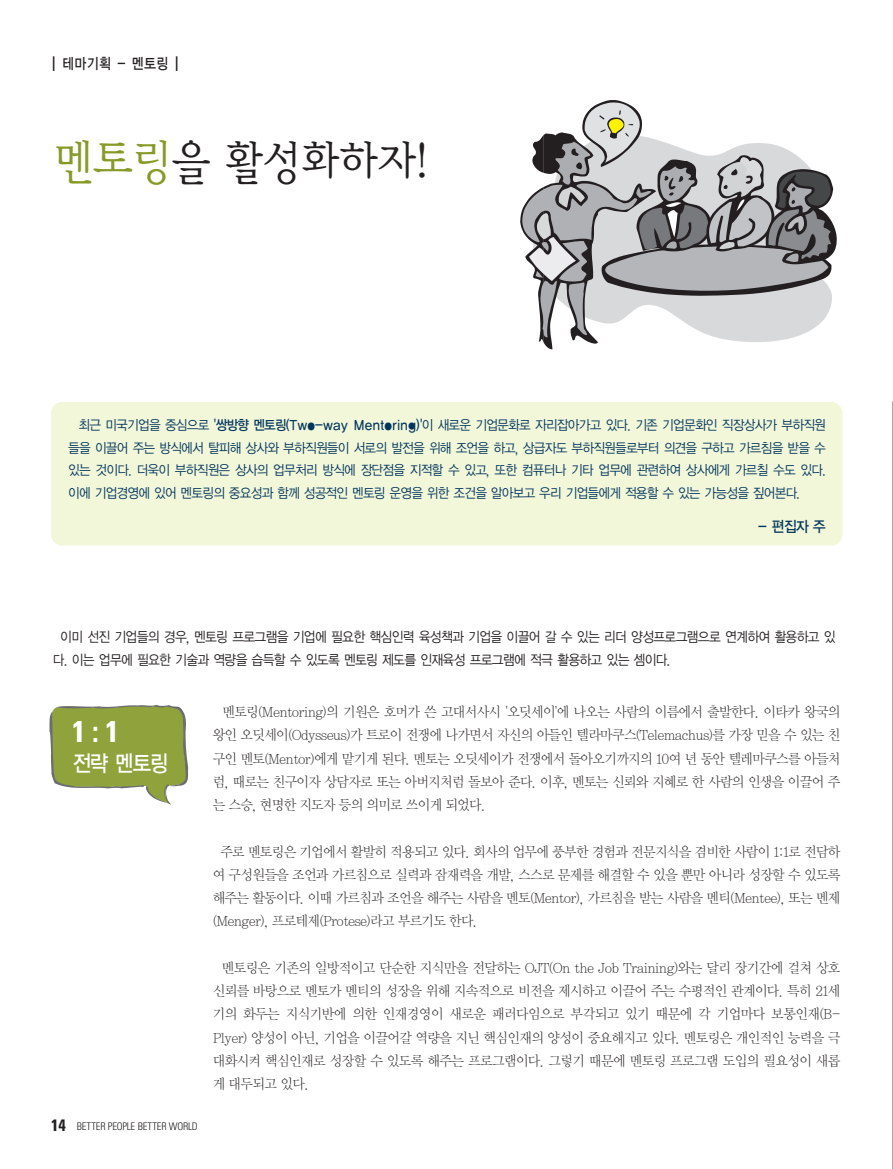
<style>
.page{position:relative;width:893px;height:1169px;background:#fff}
.page>*{position:absolute;margin:0;border:0;box-sizing:border-box;transform-origin:0 0}
.t1{font:45px "Y Mj O23";letter-spacing:-.105em;color:#231f20;scale:.95 1}
.t2{font:700 condensed 30px "Univers";color:#fff}
.t3{font:22.5px "YGO13";color:#fff;scale:.88 1}
.t4{font:15px "YGO13";letter-spacing:-.04em;color:#231f20;scale:.85 1}
.t5{font:15px "YGO13";color:#02355c;scale:.92 1}
.t6{font:13.95px/23.2px "Y Mj O11";letter-spacing:-.105em;color:#231f20;text-align:justify;scale:.95 1}
.t7{font:13.95px/22.5px "YGO12";letter-spacing:-.115em;color:#231f20;scale:.9 1}
.t8{font:13.5px/22.5px "YGO12";letter-spacing:-.12em;color:#02355c;text-align:justify;scale:.92 1}
.t9{font:300 condensed 10.5px "Univers";letter-spacing:-.025em;color:#231f20}
.s1{font-family:"Frutiger";font-weight:300;font-size:21px}
.s2{font-size:46.5px;color:#879927}
.s3{font-family:"YGO13"}
.s4{font-weight:700;font-size:16.5px}
</style>
<div class="page">
<div style="left:51px;top:402px;width:791px;height:143px;background:#f2f7da;border-radius:11px"></div>
<svg style="left:49px;top:705px;width:139px;height:99px"></svg>
<hr style="left:892px;top:401px;width:1px;height:767px;background:#231f20">
<svg style="left:520px;top:100px;width:316px;height:249px"></svg>
<p class="t4" style="left:51px;top:57px;width:151px"><span class="s1">I</span> 테마기획 - 멘토링 <span class="s1">I</span></p>
<h1 class="t1" style="left:51px;top:141px;width:400px"><span class="s2">멘토링</span>을 활성화하자!</h1>
<p class="t8" style="left:68px;top:415px;width:825px;text-indent:10px">최근 미국기업을 중심으로 <span class="s3">'쌍방향 멘토링(Two-way Mentoring)'</span>이 새로운 기업문화로 자리잡아가고 있다. 기존 기업문화인 직장상사가 부하직원 들을 이끌어 주는 방식에서 탈피해 상사와 부하직원들이 서로의 발전을 위해 조언을 하고, 상급자도 부하직원들로부터 의견을 구하고 가르침을 받을 수 있는 것이다. 더욱이 부하직원은 상사의 업무처리 방식에 장단점을 지적할 수 있고, 또한 컴퓨터나 기타 업무에 관련하여 상사에게 가르칠 수도 있다. 이에 기업경영에 있어 멘토링의 중요성과 함께 성공적인 멘토링 운영을 위한 조건을 알아보고 우리 기업들에게 적용할 수 있는 가능성을 짚어본다.</p>
<p class="t5" style="left:757px;top:520px;width:76px">- 편집자 주</p>
<p class="t7" style="left:53px;top:626px;width:872px;text-indent:7px">이미 선진 기업들의 경우, 멘토링 프로그램을 기업에 필요한 핵심인력 육성책과 기업을 이끌어 갈 수 있는 리더 양성프로그램으로 연계하여 활용하고 있 다. 이는 업무에 필요한 기술과 역량을 습득할 수 있도록 멘토링 제도를 인재육성 프로그램에 적극 활용하고 있는 셈이다.</p>
<h2 class="t2" style="left:72px;top:720px;width:48px">1 : 1</h2>
<h3 class="t3" style="left:72px;top:753px;width:112px">전략 멘토링</h3>
<p class="t9" style="left:51px;top:1122px;width:148px"><span class="s4">14</span> BETTER PEOPLE BETTER WORLD</p>
<p class="t6" style="left:212px;top:701px;width:663px;text-indent:10px">멘토링(Mentoring)의 기원은 호머가 쓴 고대서사시 '오딧세이'에 나오는 사람의 이름에서 출발한다. 이타카 왕국의 왕인 오딧세이(Odysseus)가 트로이 전쟁에 나가면서 자신의 아들인 텔라마쿠스(Telemachus)를 가장 믿을 수 있는 친 구인 멘토(Mentor)에게 맡기게 된다. 멘토는 오딧세이가 전쟁에서 돌아오기까지의 10여 년 동안 텔레마쿠스를 아들처 럼, 때로는 친구이자 상담자로 또는 아버지처럼 돌보아 준다. 이후, 멘토는 신뢰와 지혜로 한 사람의 인생을 이끌어 주 는 스승, 현명한 지도자 등의 의미로 쓰이게 되었다.</p>
<p class="t6" style="left:212px;top:840px;width:663px;text-indent:8px">주로 멘토링은 기업에서 활발히 적용되고 있다. 회사의 업무에 풍부한 경험과 전문지식을 겸비한 사람이 1:1로 전담하 여 구성원들을 조언과 가르침으로 실력과 잠재력을 개발, 스스로 문제를 해결할 수 있을 뿐만 아니라 성장할 수 있도록 해주는 활동이다. 이때 가르침과 조언을 해주는 사람을 멘토(Mentor), 가르침을 받는 사람을 멘티(Mentee), 또는 멘제 (Menger), 프로테제(Protese)라고 부르기도 한다.</p>
<p class="t6" style="left:212px;top:956px;width:663px;text-indent:9px">멘토링은 기존의 일방적이고 단순한 지식만을 전달하는 OJT(On the Job Training)와는 달리 장기간에 걸쳐 상호 신뢰를 바탕으로 멘토가 멘티의 성장을 위해 지속적으로 비전을 제시하고 이끌어 주는 수평적인 관계이다. 특히 21세 기의 화두는 지식기반에 의한 인재경영이 새로운 패러다임으로 부각되고 있기 때문에 각 기업마다 보통인재(B-Plyer) 양성이 아닌, 기업을 이끌어갈 역량을 지닌 핵심인재의 양성이 중요해지고 있다. 멘토링은 개인적인 능력을 극 대화시켜 핵심인재로 성장할 수 있도록 해주는 프로그램이다. 그렇기 때문에 멘토링 프로그램 도입의 필요성이 새롭 게 대두되고 있다.</p>
</div>
